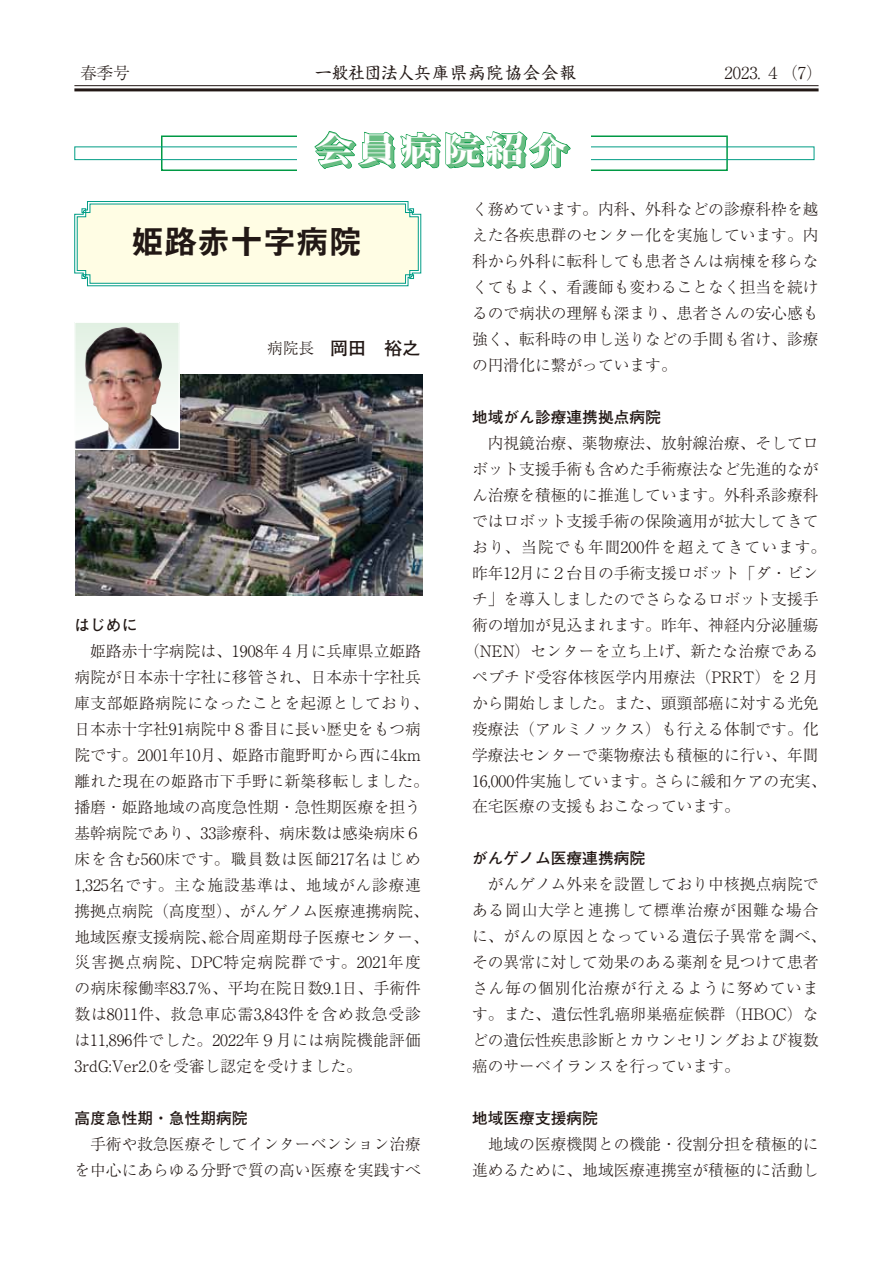
<style>
.page{position:relative;width:893px;height:1263px;background:#fff}
.page>*{position:absolute;margin:0;border:0;box-sizing:border-box;transform-origin:0 0}
.t1{font:35.1px "Midashi Min Pro MA31 90 msp RKSJ H";letter-spacing:.1em;color:#fff;scale:1.11 1}
.t2{font:33px "Midashi Go Pro MB31";color:#221815}
.t3{font:700 18px "Futo Go B101 Pro";color:#221815}
.t4{font:16.5px "Shinsei Kai Pro CBSK1";letter-spacing:.1em;color:#221815}
.t5{font:300 16.5px "Ryumin Pro";color:#221815}
.t6{font:300 15.75px/26px "Ryumin Pro";color:#221815}
.t7{font:700 15.75px "Futo Go B101 Pro";color:#221815}
.t8{font:300 15.75px "Ryumin Pro";letter-spacing:.06em;color:#221815}
.s1{font-family:"Ryumin Pro";font-weight:300;font-size:15.75px}
</style>
<div class="page">
<hr style="left:74px;top:88px;width:745px;height:3px;background:#221815">
<hr style="left:74px;top:85px;width:745px;height:1px;background:#221815">
<img style="left:76px;top:374px;width:346px;height:221px">
<div style="left:75px;top:322px;width:104px;height:127px;background:#e1f0e3"></div>
<img style="left:76px;top:327px;width:101px;height:120px">
<div style="left:74px;top:322px;width:105px;height:127px;border:1px solid #fff"></div>
<div style="left:161px;top:135px;width:567px;height:36px;border:2px solid #094"></div>
<div style="left:74px;top:146px;width:740px;height:14px;border:1px solid #009d85"></div>
<div style="left:298px;top:123px;width:293px;height:56px;background:#fff"></div>
<svg style="left:314px;top:131px;width:257px;height:38px"></svg>
<svg style="left:74px;top:201px;width:348px;height:86px"></svg>
<p class="t5" style="left:80px;top:60px;width:51px">春季号</p>
<p class="t4" style="left:315px;top:60px;width:262px">一般社団法人兵庫県病院協会会報</p>
<p class="t5" style="left:725px;top:60px;width:99px">2023. ４（7）</p>
<h1 class="t1" style="left:314px;top:121px;width:229px">会員病院紹介</h1>
<h2 class="t2" style="left:131px;top:215px;width:232px">姫路赤十字病院</h2>
<p class="t3" style="left:267px;top:333px;width:154px"><span class="s1">病院長</span> 岡田　裕之</p>
<p class="t7" style="left:74px;top:612px;width:64px">はじめに</p>
<p class="t6" style="left:74px;top:637px;width:356px;text-indent:16px">姫路赤十字病院は、1908年４月に兵庫県立姫路病院が日本赤十字社に移管され、日本赤十字社兵庫支部姫路病院になったことを起源としており、日本赤十字社91病院中８番目に長い歴史をもつ病院です。2001年10月、姫路市龍野町から西に4km離れた現在の姫路市下手野に新築移転しました。播磨・姫路地域の高度急性期・急性期医療を担う基幹病院であり、33診療科、病床数は感染病床６床を含む560床です。職員数は医師217名はじめ<br>1,325名です。主な施設基準は、地域がん診療連携拠点病院（高度型）、がんゲノム医療連携病院、地域医療支援病院、総合周産期母子医療センター、災害拠点病院、DPC特定病院群です。2021年度の病床稼働率83.7％、平均在院日数9.1日、手術件数は8011件、救急車応需3,843件を含め救急受診は11,896件でした。2022年９月には病院機能評価<br>3rdG:Ver2.0を受審し認定を受けました。</p>
<p class="t7" style="left:74px;top:1106px;width:175px">高度急性期・急性期病院</p>
<p class="t6" style="left:74px;top:1130px;width:348px;text-align:right">手術や救急医療そしてインターベンション治療を中心にあらゆる分野で質の高い医療を実践すべ</p>
<p class="t6" style="left:472px;top:195px;width:348px;text-align:justify">く務めています。内科、外科などの診療科枠を越えた各疾患群のセンター化を実施しています。内科から外科に転科しても患者さんは病棟を移らなくてもよく、看護師も変わることなく担当を続けるので病状の理解も深まり、患者さんの安心感も強く、転科時の申し送りなどの手間も省け、診療の円滑化に繋がっています。</p>
<p class="t7" style="left:472px;top:404px;width:190px">地域がん診療連携拠点病院</p>
<p class="t6" style="left:488px;top:429px;width:332px">内視鏡治療、薬物療法、放射線治療、そしてロ</p>
<p class="t6" style="left:472px;top:455px;width:348px">ボット支援手術も含めた手術療法など先進的なが</p>
<p class="t6" style="left:472px;top:481px;width:348px">ん治療を積極的に推進しています。外科系診療科</p>
<p class="t6" style="left:472px;top:507px;width:348px">ではロボット支援手術の保険適用が拡大してきて</p>
<p class="t8" style="left:472px;top:534px;width:356px">おり、当院でも年間200件を超えてきています。</p>
<p class="t6" style="left:472px;top:559px;width:348px">昨年12月に２台目の手術支援ロボット「ダ・ビン</p>
<p class="t6" style="left:472px;top:584px;width:348px">チ」を導入しましたのでさらなるロボット支援手</p>
<p class="t6" style="left:472px;top:610px;width:348px">術の増加が見込まれます。昨年、神経内分泌腫瘍</p>
<p class="t6" style="left:464px;top:636px;width:356px">（NEN）センターを立ち上げ、新たな治療である</p>
<p class="t6" style="left:472px;top:662px;width:348px">ペプチド受容体核医学内用療法（PRRT）を２月</p>
<p class="t6" style="left:472px;top:688px;width:348px">から開始しました。また、頭頸部癌に対する光免</p>
<p class="t6" style="left:472px;top:714px;width:348px">疫療法（アルミノックス）も行える体制です。化</p>
<p class="t6" style="left:472px;top:740px;width:348px">学療法センターで薬物療法も積極的に行い、年間</p>
<p class="t6" style="left:472px;top:766px;width:356px">16,000件実施しています。さらに緩和ケアの充実、</p>
<p class="t6" style="left:472px;top:792px;width:269px">在宅医療の支援もおこなっています。</p>
<p class="t7" style="left:472px;top:846px;width:175px">がんゲノム医療連携病院</p>
<p class="t6" style="left:472px;top:870px;width:356px;text-indent:16px">がんゲノム外来を設置しており中核拠点病院である岡山大学と連携して標準治療が困難な場合に、がんの原因となっている遺伝子異常を調べ、その異常に対して効果のある薬剤を見つけて患者さん毎の個別化治療が行えるように努めています。また、遺伝性乳癌卵巣癌症候群（HBOC）などの遺伝性疾患診断とカウンセリングおよび複数癌のサーベイランスを行っています。</p>
<p class="t7" style="left:472px;top:1105px;width:127px">地域医療支援病院</p>
<p class="t6" style="left:472px;top:1130px;width:348px;text-align:right">地域の医療機関との機能・役割分担を積極的に進めるために、地域医療連携室が積極的に活動し</p>
</div>
